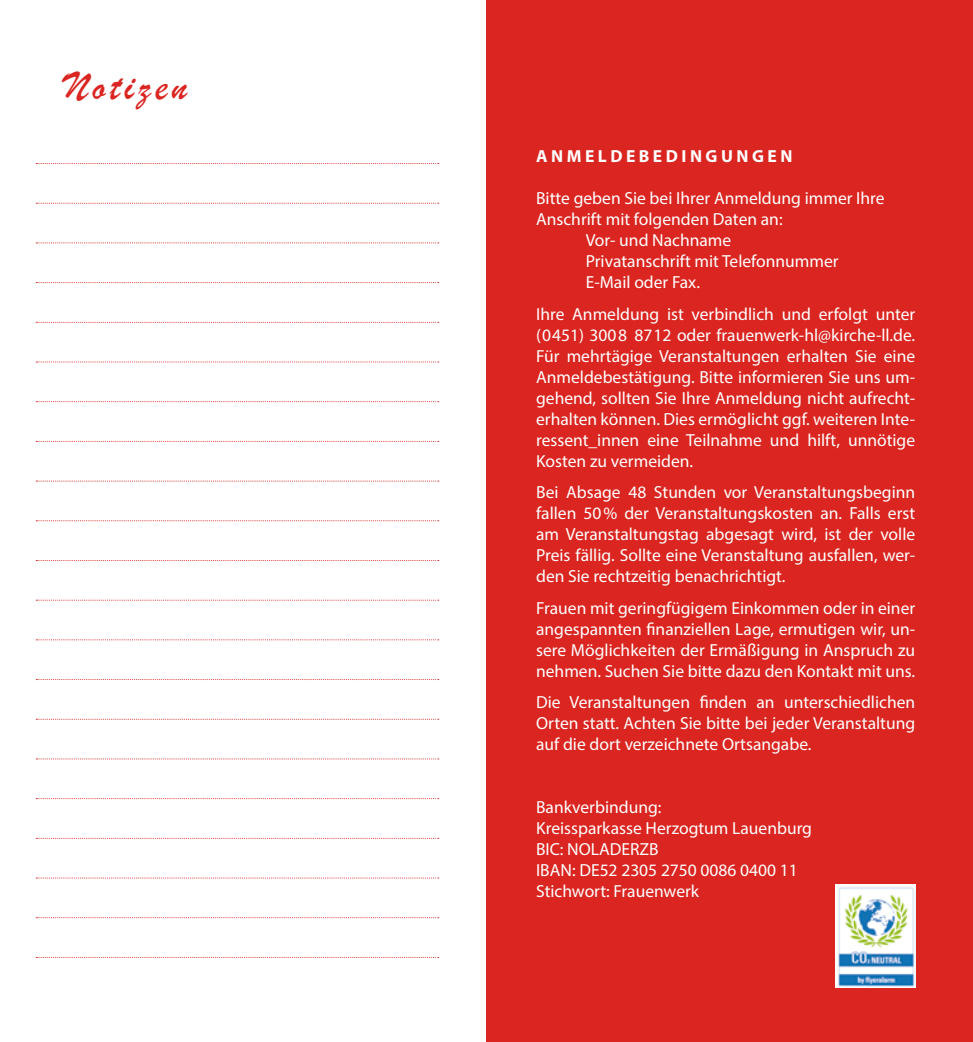
<style>
.page{position:relative;width:973px;height:1042px;background:#fff}
.page>*{position:absolute;margin:0;border:0;box-sizing:border-box;transform-origin:0 0}
.t1{font:42px "Brush Script";letter-spacing:.1em;color:#da2520}
.t2{font:17.5px/21px "Myriad Pro";color:#fff;text-align:justify}
.t3{font:700 17.5px "Myriad Pro";letter-spacing:.2em;color:#fff}
</style>
<div class="page">
<div style="left:486px;top:0;width:486px;height:1042px;background:#da2520"></div>
<img style="left:835px;top:884px;width:80px;height:103px">
<svg style="left:36px;top:163px;width:402px;height:1px"></svg>
<svg style="left:36px;top:203px;width:402px;height:1px"></svg>
<svg style="left:36px;top:242px;width:402px;height:1px"></svg>
<svg style="left:36px;top:282px;width:402px;height:1px"></svg>
<svg style="left:36px;top:322px;width:402px;height:1px"></svg>
<svg style="left:36px;top:361px;width:402px;height:1px"></svg>
<svg style="left:36px;top:401px;width:402px;height:1px"></svg>
<svg style="left:36px;top:441px;width:402px;height:1px"></svg>
<svg style="left:36px;top:481px;width:402px;height:1px"></svg>
<svg style="left:36px;top:520px;width:402px;height:1px"></svg>
<svg style="left:36px;top:560px;width:402px;height:1px"></svg>
<svg style="left:36px;top:600px;width:402px;height:1px"></svg>
<svg style="left:36px;top:639px;width:402px;height:1px"></svg>
<svg style="left:36px;top:679px;width:402px;height:1px"></svg>
<svg style="left:36px;top:719px;width:402px;height:1px"></svg>
<svg style="left:36px;top:758px;width:402px;height:1px"></svg>
<svg style="left:36px;top:798px;width:402px;height:1px"></svg>
<svg style="left:36px;top:838px;width:402px;height:1px"></svg>
<svg style="left:36px;top:877px;width:402px;height:1px"></svg>
<svg style="left:36px;top:917px;width:402px;height:1px"></svg>
<svg style="left:36px;top:957px;width:402px;height:1px"></svg>
<h1 class="t1" style="left:64px;top:60px;width:124px">Notizen</h1>
<p class="t3" style="left:536px;top:145px;width:258px">ANMELDEBEDINGUNGEN</p>
<p class="t2" style="left:536px;top:187px;width:350px">Bitte geben Sie bei Ihrer Anmeldung immer Ihre</p>
<p class="t2" style="left:536px;top:208px;width:248px">Anschrift mit folgenden Daten an:</p>
<p class="t2" style="left:585px;top:229px;width:147px">Vor- und Nachname</p>
<p class="t2" style="left:585px;top:250px;width:254px">Privatanschrift mit Telefonnummer</p>
<p class="t2" style="left:585px;top:271px;width:116px">E-Mail oder Fax.</p>
<p class="t2" style="left:536px;top:303px;width:380px">Ihre Anmeldung ist verbindlich und erfolgt unter (0451) 3008 8712 oder frauenwerk-hl@kirche-ll.de.<br>Für mehrtägige Veranstaltungen erhalten Sie eine Anmeldebestätigung. Bitte informieren Sie uns um&shy;gehend, sollten Sie Ihre Anmeldung nicht aufrecht&shy;erhalten können. Dies ermöglicht ggf. weiteren Inte&shy;ressent_innen eine Teilnahme und hilft, unnötige Kosten zu vermeiden.</p>
<p class="t2" style="left:536px;top:481px;width:380px">Bei Absage 48 Stunden vor Veranstaltungsbeginn fallen 50% der Veranstaltungskosten an. Falls erst am Veranstaltungstag abgesagt wird, ist der volle Preis fällig. Sollte eine Veranstaltung ausfallen, wer&shy;den Sie rechtzeitig benachrichtigt.</p>
<p class="t2" style="left:536px;top:597px;width:380px">Frauen mit geringfügigem Einkommen oder in einer angespannten finanziellen Lage, ermutigen wir, un&shy;sere Möglichkeiten der Ermäßigung in Anspruch zu nehmen. Suchen Sie bitte dazu den Kontakt mit uns.</p>
<p class="t2" style="left:536px;top:691px;width:380px">Die Veranstaltungen finden an unterschiedlichen Orten statt. Achten Sie bitte bei jeder Veranstaltung auf die dort verzeichnete Ortsangabe.</p>
<p class="t2" style="left:536px;top:796px;width:277px;text-align:left">Bankverbindung:<br>Kreissparkasse Herzogtum Lauenburg<br>BIC: NOLADERZB<br>IBAN: DE52 2305 2750 0086 0400 11<br>Stichwort: Frauenwerk</p>
</div>
